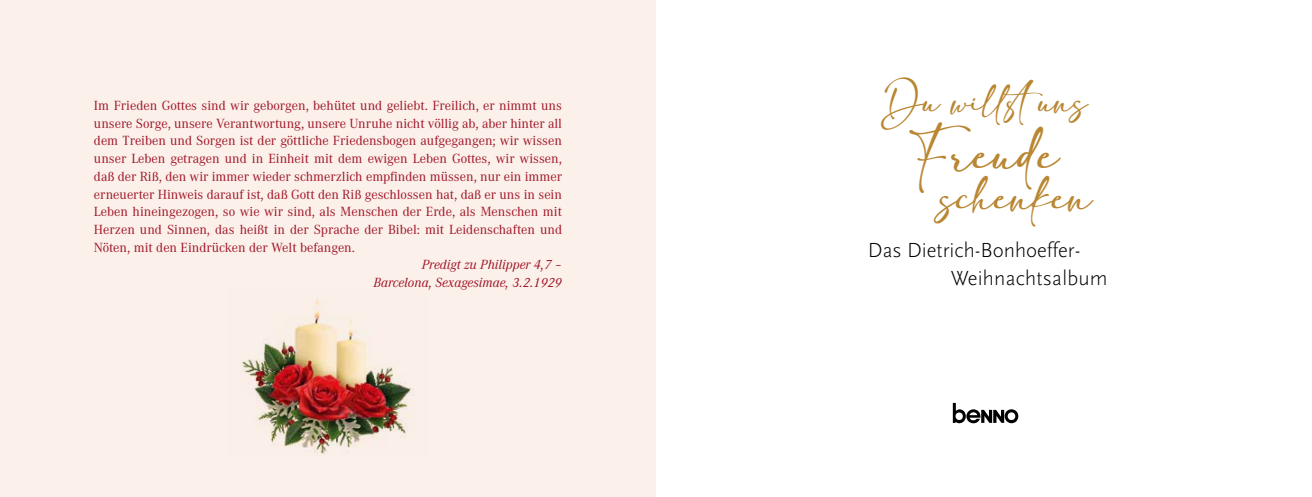
<style>
.page{position:relative;width:1312px;height:497px;background:#fff}
.page>*{position:absolute;margin:0;border:0;box-sizing:border-box;transform-origin:0 0}
.t1{font:38.62px "adelia";color:#b98631}
.t2{font:31.75px "adelia";color:#b98631}
.t3{font:25.75px "adelia";color:#b98631}
.t4{font:300 21.25px/27.5px "Scala Sans Pro";color:#000}
.t5{font:13.75px/17.6px "Corporate A";color:#a01527;text-align:justify}
.t6{font:italic 13.75px/17.6px "Corporate A";color:#a01527;text-align:right}
.s1{font-size:28.12px}
</style>
<div class="page">
<div style="left:0;top:0;width:656px;height:496px;background:#fbf0ea"></div>
<svg style="left:952px;top:402px;width:66px;height:21px"></svg>
<img style="left:242px;top:300px;width:172px;height:154px">
<p class="t5" style="left:94px;top:96px;width:469px">Im Frieden Gottes sind wir geborgen, behütet und geliebt. Freilich, er nimmt uns unsere Sorge, unsere Verantwortung, unsere Unruhe nicht völlig ab, aber hinter all dem Treiben und Sorgen ist der göttliche Friedensbogen aufgegangen; wir wissen unser Leben getragen und in Einheit mit dem ewigen Leben Gottes, wir wissen, daß der Riß, den wir immer wieder schmerzlich empfinden müssen, nur ein immer erneuerter Hinweis darauf ist, daß Gott den Riß geschlossen hat, daß er uns in sein Leben hineingezogen, so wie wir sind, als Menschen der Erde, als Menschen mit Herzen und Sinnen, das heißt in der Sprache der Bibel: mit Leidenschaften und Nöten, mit den Eindrücken der Welt befangen.</p>
<p class="t6" style="left:373px;top:256px;width:190px">Predigt zu Philipper 4,7 –<br>Barcelona, Sexagesimae, 3.2.1929</p>
<h3 class="t3" style="left:880px;top:87px;width:208px"><span class="s1">D</span>u willstuns</h3>
<h1 class="t1" style="left:909px;top:134px;width:151px">Freude</h1>
<h2 class="t2" style="left:939px;top:180px;width:154px">schenken</h2>
<h3 class="t4" style="left:950px;top:236px;width:158px;text-indent:-83px">Das Dietrich-Bonhoeffer-<br>Weihnachtsalbum</h3>
</div>
